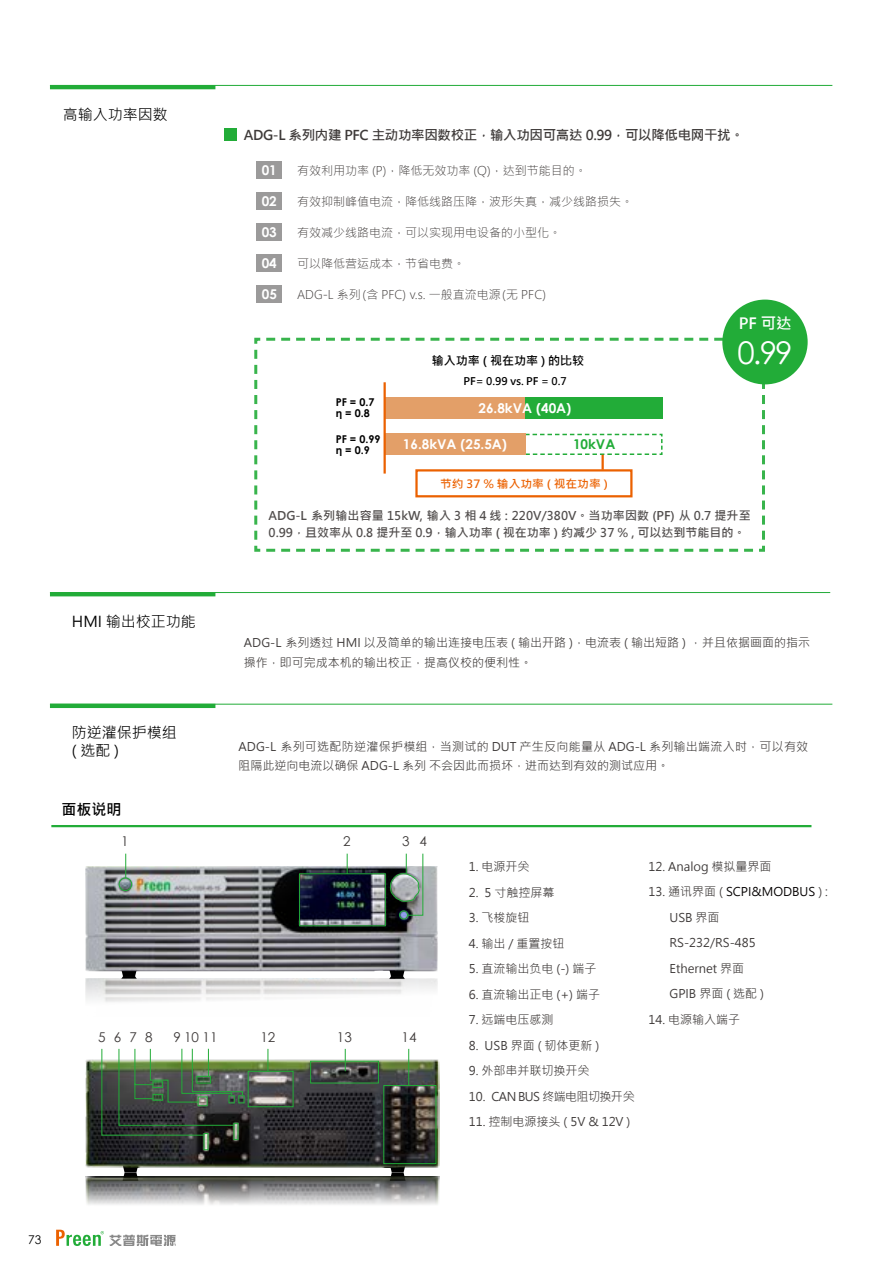
<style>
.page{position:relative;width:893px;height:1263px;background:#fff}
.page>*{position:absolute;margin:0;border:0;box-sizing:border-box;transform-origin:0 0}
.t1{font:31.35px "Century Gothic";color:#fff}
.t2{font:700 15.45px "Microsoft Jheng Hei";color:#fff}
.t3{font:15px/18px "Microsoft Jheng Hei";color:#000}
.t4{font:700 15px "Microsoft Jheng Hei";color:#000}
.t5{font:700 13.5px "Microsoft Jheng Hei";letter-spacing:-.025em;color:#3e3a39}
.t6{font:700 13.5px "Century Gothic";color:#fff}
.t7{font:13.5px "Century Gothic";color:#3e3a39}
.t8{font:700 13.5px "Century Gothic";color:#22ac38}
.t9{font:12px/25.5px "Microsoft Jheng Hei";color:#3e3a39}
.t10{font:300 12px "Microsoft Jheng Hei";color:#3e3a39}
.t11{font:700 12px/16.5px "Microsoft Jheng Hei";color:#3e3a39}
.t12{font:12px "Microsoft Jheng Hei";letter-spacing:-.05em;color:#3e3a39}
.t13{font:700 12px "Microsoft Jheng Hei";color:#000}
.t14{font:12px "Century Gothic";color:#000}
.t15{font:700 11.25px "Microsoft Jheng Hei";color:#eb6100;scale:1.04 1}
.t16{font:700 10.8px/10.8px "Century Gothic";color:#000}
.t17{font:700 10.5px "Microsoft Jheng Hei";color:#000}
.s1{color:#040000}
</style>
<div class="page">
<svg style="left:50px;top:593px;width:165px;height:3px"></svg>
<hr style="left:50px;top:592px;width:780px;height:1px;background:#22ac38">
<svg style="left:50px;top:705px;width:165px;height:3px"></svg>
<hr style="left:50px;top:704px;width:782px;height:1px;background:#22ac38">
<hr style="left:51px;top:825px;width:760px;height:2px;background:#22ac38">
<svg style="left:50px;top:86px;width:165px;height:3px"></svg>
<hr style="left:50px;top:85px;width:782px;height:1px;background:#22ac38">
<svg style="left:254px;top:337px;width:512px;height:215px"></svg>
<div style="left:385px;top:397px;width:277px;height:21px;background:#22ac38"></div>
<div style="left:385px;top:397px;width:140px;height:21px;background:#e39f68"></div>
<svg style="left:386px;top:433px;width:277px;height:23px"></svg>
<div style="left:385px;top:434px;width:141px;height:21px;background:#e39f68"></div>
<hr style="left:601px;top:455px;width:3px;height:15px;background:#eb6100">
<div style="left:416px;top:470px;width:215px;height:26px;background:#fff"></div>
<div style="left:415px;top:469px;width:217px;height:28px;border:2px solid #eb6100"></div>
<div style="left:257px;top:162px;width:25px;height:17px;background:#9b9a9a"></div>
<div style="left:257px;top:193px;width:25px;height:17px;background:#9b9a9a"></div>
<div style="left:257px;top:224px;width:25px;height:17px;background:#9b9a9a"></div>
<div style="left:257px;top:255px;width:25px;height:17px;background:#9b9a9a"></div>
<div style="left:257px;top:286px;width:25px;height:17px;background:#9b9a9a"></div>
<hr style="left:384px;top:382px;width:2px;height:92px;background:#eb6100">
<div style="left:722px;top:300px;width:86px;height:84px;background:#22ac38;border-radius:50%"></div>
<div style="left:224px;top:128px;width:13px;height:13px;background:#22ac38"></div>
<img style="left:85px;top:978px;width:353px;height:24px">
<svg style="left:121px;top:971px;width:16px;height:8px"></svg>
<svg style="left:389px;top:971px;width:16px;height:8px"></svg>
<img style="left:85px;top:866px;width:353px;height:105px">
<svg style="left:125px;top:854px;width:1px;height:23px"></svg>
<svg style="left:347px;top:854px;width:1px;height:19px"></svg>
<div style="left:119px;top:877px;width:13px;height:14px;border:1px solid #22ac38;border-radius:50%"></div>
<div style="left:299px;top:873px;width:87px;height:53px;border:1px solid #22ac38"></div>
<div style="left:399px;top:910px;width:9px;height:9px;border:1px solid #22ac38;border-radius:50%"></div>
<svg style="left:389px;top:853px;width:35px;height:63px"></svg>
<img style="left:85px;top:1059px;width:354px;height:108px">
<svg style="left:268px;top:1049px;width:1px;height:22px"></svg>
<svg style="left:345px;top:1049px;width:1px;height:22px"></svg>
<hr style="left:408px;top:1049px;width:1px;height:36px;background:#22ac38">
<div style="left:234px;top:1123px;width:4px;height:17px;border:1px solid #22ac38"></div>
<div style="left:248px;top:1071px;width:45px;height:36px;border:1px solid #22ac38"></div>
<div style="left:310px;top:1061px;width:69px;height:22px;border:1px solid #22ac38"></div>
<div style="left:383px;top:1085px;width:53px;height:79px;border:1px solid #22ac38"></div>
<svg style="left:123px;top:1164px;width:15px;height:13px"></svg>
<svg style="left:390px;top:1164px;width:16px;height:13px"></svg>
<img style="left:85px;top:1177px;width:354px;height:28px">
<svg style="left:101px;top:1048px;width:144px;height:88px;background:#5c6b5b"></svg>
<svg style="left:56px;top:1230px;width:48px;height:16px"></svg>
<svg style="left:110px;top:1235px;width:66px;height:11px"></svg>
<p class="t3" style="left:63px;top:105px;width:106px">高输入功率因数</p>
<p class="t3" style="left:72px;top:612px;width:125px">HMI 输出校正功能</p>
<p class="t3" style="left:72px;top:724px;width:106px">防逆灌保护模组(选配)</p>
<p class="t4" style="left:61px;top:800px;width:61px">面板说明</p>
<p class="t5" style="left:244px;top:127px;width:502px">ADG-L 系列内建 PFC 主动功率因数校正，输入功因可高达 0.99，可以降低电网干扰。</p>
<p class="t6" style="left:262px;top:160px;width:17px">01</p>
<p class="t10" style="left:297px;top:163px;width:291px">有效利用功率 (P)，降低无效功率 (Q)，达到节能目的。</p>
<p class="t6" style="left:262px;top:191px;width:17px">02</p>
<p class="t10" style="left:297px;top:194px;width:337px">有效抑制峰值电流，降低线路压降，波形失真，减少线路损失。</p>
<p class="t6" style="left:262px;top:222px;width:17px">03</p>
<p class="t10" style="left:297px;top:225px;width:265px">有效减少线路电流，可以实现用电设备的小型化。</p>
<p class="t6" style="left:262px;top:253px;width:17px">04</p>
<p class="t10" style="left:297px;top:256px;width:169px">可以降低营运成本，节省电费。</p>
<p class="t6" style="left:262px;top:284px;width:17px">05</p>
<p class="t10" style="left:297px;top:287px;width:250px">ADG-L 系列 (含 PFC) v.s. 一般直流电源(无 PFC)</p>
<p class="t16" style="left:336px;top:397px;width:40px">PF = 0.7 η = 0.8</p>
<p class="t16" style="left:336px;top:433px;width:46px">PF = 0.99 η = 0.9</p>
<p class="t13" style="left:432px;top:353px;width:154px">输入功率 ( 视在功率 ) 的比较</p>
<p class="t17" style="left:464px;top:375px;width:105px">PF= 0.99 vs. PF = 0.7</p>
<p class="t6" style="left:478px;top:398px;width:94px">26.8kVA (40A)</p>
<p class="t6" style="left:403px;top:434px;width:106px">16.8kVA (25.5A)</p>
<p class="t8" style="left:573px;top:434px;width:44px">10kVA</p>
<p class="t2" style="left:739px;top:314px;width:54px">PF 可达</p>
<h1 class="t1" style="left:737px;top:331px;width:57px">0.99</h1>
<p class="t15" style="left:440px;top:477px;width:163px">节约 37 % 输入功率 ( 视在功率 )</p>
<p class="t11" style="left:269px;top:508px;width:484px">ADG-L 系列输出容量 15kW, 输入 3 相 4 线 : 220V/380V。当功率因数 (PF) 从 0.7 提升至<br>0.99，且效率从 0.8 提升至 0.9，输入功率 ( 视在功率 ) 约减少 37 % , 可以达到节能目的。</p>
<p class="t9" style="left:244px;top:633px;width:568px;line-height:19.5px">ADG-L 系列透过 HMI 以及简单的输出连接电压表 ( 输出开路 )，电流表 ( 输出短路 ) ，并且依据画面的指示操作，即可完成本机的输出校正，提高仪校的便利性。</p>
<p class="t9" style="left:239px;top:737px;width:571px;line-height:19.5px">ADG-L 系列可选配防逆灌保护模组，当测试的 DUT 产生反向能量从 ADG-L 系列输出端流入时，可以有效阻隔此逆向电流以确保 ADG-L 系列 不会因此而损坏，进而达到有效的测试应用。</p>
<p class="t7" style="left:121px;top:832px;width:9px">1</p>
<p class="t7" style="left:343px;top:832px;width:9px">2</p>
<p class="t7" style="left:402px;top:832px;width:26px">3 4</p>
<p class="t7" style="left:98px;top:1027px;width:56px">5678</p>
<p class="t7" style="left:174px;top:1027px;width:45px">910 11</p>
<p class="t7" style="left:260px;top:1027px;width:16px">12</p>
<p class="t7" style="left:337px;top:1027px;width:16px">13</p>
<p class="t7" style="left:402px;top:1027px;width:16px">14</p>
<p class="t9" style="left:469px;top:854px;width:62px">1. 电源开关</p>
<p class="t9" style="left:469px;top:880px;width:87px">2. 5 寸触控屏幕</p>
<p class="t9" style="left:469px;top:905px;width:62px">3. 飞梭旋钮</p>
<p class="t9" style="left:469px;top:931px;width:97px">4. 输出 / 重置按钮</p>
<p class="t9" style="left:469px;top:956px;width:129px">5. 直流输出负电 (-) 端子</p>
<p class="t9" style="left:469px;top:982px;width:133px">6. 直流输出正电 (+) 端子</p>
<p class="t9" style="left:469px;top:1007px;width:86px">7. 远端电压感测</p>
<p class="t9" style="left:469px;top:1033px;width:132px">8. USB 界面 ( 韧体更新 )</p>
<p class="t9" style="left:469px;top:1058px;width:122px">9. 外部串并联切换开关</p>
<p class="t12" style="left:469px;top:1089px;width:167px">10. CAN BUS 终端电阻切换开关</p>
<p class="t9" style="left:469px;top:1109px;width:163px">11. 控制电源接头 ( 5V &amp; 12V )</p>
<p class="t9" style="left:648px;top:853px;width:125px">12. Analog 模拟量界面</p>
<p class="t9" style="left:669px;top:879px;width:160px;text-indent:-21px">13. 通讯界面 ( <span class="s1">SCPI&amp;MODBUS</span> ) :<br>USB 界面<br>RS-232/RS-485<br>Ethernet 界面<br>GPIB 界面 ( 选配 )</p>
<p class="t9" style="left:648px;top:1006px;width:93px">14. 电源输入端子</p>
<p class="t14" style="left:28px;top:1231px;width:15px">73</p>
</div>
